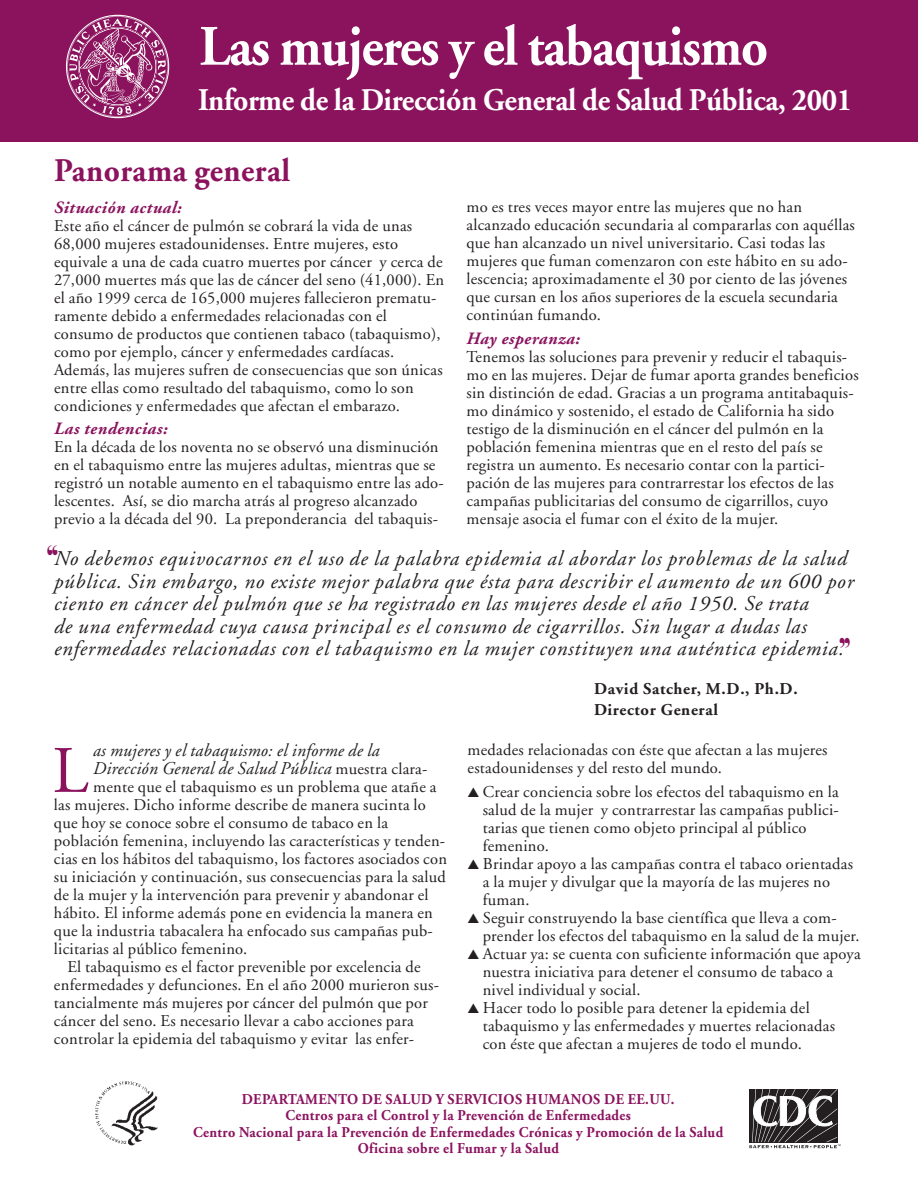
<style>
.page{position:relative;width:918px;height:1188px;background:#fff}
.page>*{position:absolute;margin:0;border:0;box-sizing:border-box;transform-origin:0 0}
.t1{font:66.3px "Adobe Garamond";color:#8b135e}
.t2{font:700 57px "Adobe Garamond";letter-spacing:-.02em;color:#fff;scale:.92 1}
.t3{font:700 33px "Adobe Garamond";letter-spacing:.015em;color:#8b135e;scale:.95 1}
.t4{font:700 31.5px "Adobe Garamond";letter-spacing:-.01em;color:#fff;scale:.94 1}
.t5{font:italic 21px/22.5px "Adobe Garamond";letter-spacing:.04em;color:#231f20}
.t6{font:italic 18px/18px "Adobe Garamond";letter-spacing:.015em;color:#231f20}
.t7{font:italic 700 17.25px "Adobe Garamond";letter-spacing:.03em;color:#8b135e}
.t8{font:16.5px/18px "Adobe Garamond";letter-spacing:.015em;color:#231f20}
.t9{font:700 16.5px/21.6px "Adobe Garamond";letter-spacing:.04em;color:#231f20}
.t10{font:700 15px/16.5px "Adobe Garamond";letter-spacing:.025em;color:#8b135e;text-align:center;scale:.94 1}
.s1{font-style:normal;font-size:16.5px}
</style>
<div class="page">
<div style="left:0;top:0;width:918px;height:142px;background:#8b135e"></div>
<svg style="left:66px;top:15px;width:103px;height:103px"></svg>
<img style="left:95px;top:1081px;width:63px;height:65px">
<svg style="left:749px;top:1089px;width:92px;height:59px"></svg>
<h2 class="t2" style="left:200px;top:24px;width:619px">Las mujeres y el tabaquismo</h2>
<h3 class="t4" style="left:198px;top:88px;width:698px">Informe de la Dirección General de Salud Pública, 2001</h3>
<h3 class="t3" style="left:54px;top:157px;width:250px">Panorama general</h3>
<p class="t7" style="left:54px;top:200px;width:129px">Situación actual:</p>
<p class="t8" style="left:54px;top:218px;width:392px">Este año el cáncer de pulmón se cobrará la vida de unas 68,000 mujeres estadounidenses. Entre mujeres, esto equivale a una de cada cuatro muertes por cáncer y cerca de 27,000 muertes más que las de cáncer del seno (41,000). En el año 1999 cerca de 165,000 mujeres fallecieron prematu&shy;ramente debido a enfermedades relacionadas con el consumo de productos que contienen tabaco (tabaquismo), como por ejemplo, cáncer y enfermedades cardíacas.<br>Además, las mujeres sufren de consecuencias que son únicas entre ellas como resultado del tabaquismo, como lo son condiciones y enfermedades que afectan el embarazo.</p>
<p class="t7" style="left:54px;top:422px;width:115px">Las tendencias:</p>
<p class="t8" style="left:54px;top:440px;width:391px">En la década de los noventa no se observó una disminución en el tabaquismo entre las mujeres adultas, mientras que se registró un notable aumento en el tabaquismo entre las ado&shy;lescentes. Así, se dio marcha atrás al progreso alcanzado previo a la década del 90. La preponderancia del tabaquis-</p>
<p class="t8" style="left:466px;top:200px;width:390px">mo es tres veces mayor entre las mujeres que no han alcanzado educación secundaria al compararlas con aquéllas que han alcanzado un nivel universitario. Casi todas las mujeres que fuman comenzaron con este hábito en su ado&shy;lescencia; aproximadamente el 30 por ciento de las jóvenes que cursan en los años superiores de la escuela secundaria continúan fumando.</p>
<p class="t7" style="left:466px;top:331px;width:115px">Hay esperanza:</p>
<p class="t8" style="left:466px;top:349px;width:394px">Tenemos las soluciones para prevenir y reducir el tabaquis&shy;mo en las mujeres. Dejar de fumar aporta grandes beneficios sin distinción de edad. Gracias a un programa antitabaquis&shy;mo dinámico y sostenido, el estado de California ha sido testigo de la disminución en el cáncer del pulmón en la población femenina mientras que en el resto del país se registra un aumento. Es necesario contar con la partici&shy;pación de las mujeres para contrarrestar los efectos de las campañas publicitarias del consumo de cigarrillos, cuyo mensaje asocia el fumar con el éxito de la mujer.</p>
<p class="t5" style="left:54px;top:549px;width:801px">No debemos equivocarnos en el uso de la palabra epidemia al abordar los problemas de la salud pública. Sin embargo, no existe mejor palabra que ésta para describir el aumento de un 600 por ciento en cáncer del pulmón que se ha registrado en las mujeres desde el año 1950. Se trata<br>de una enfermedad cuya causa principal es el consumo de cigarrillos. Sin lugar a dudas las enfermedades relacionadas con el tabaquismo en la mujer constituyen una auténtica epidemia.</p>
<p class="t9" style="left:594px;top:679px;width:205px">David Satcher, M.D., Ph.D.<br>Director General</p>
<h1 class="t1" style="left:52px;top:744px;width:37px">L</h1>
<p class="t6" style="left:93px;top:743px;width:336px">as mujeres y el tabaquismo: el informe de la<br>Dirección General de Salud Pública <span class="s1">muestra clara-</span></p>
<p class="t8" style="left:93px;top:779px;width:345px">mente que el tabaquismo es un problema que atañe a</p>
<p class="t8" style="left:54px;top:797px;width:373px">las mujeres. Dicho informe describe de manera sucinta lo</p>
<p class="t8" style="left:54px;top:815px;width:336px">que hoy se conoce sobre el consumo de tabaco en la</p>
<p class="t8" style="left:54px;top:833px;width:393px">población femenina, incluyendo las características y tenden-</p>
<p class="t8" style="left:54px;top:851px;width:395px">cias en los hábitos del tabaquismo, los factores asociados con</p>
<p class="t8" style="left:54px;top:869px;width:393px">su iniciación y continuación, sus consecuencias para la salud</p>
<p class="t8" style="left:54px;top:887px;width:376px">de la mujer y la intervención para prevenir y abandonar el</p>
<p class="t8" style="left:54px;top:905px;width:380px">hábito. El informe además pone en evidencia la manera en</p>
<p class="t8" style="left:54px;top:923px;width:380px">que la industria tabacalera ha enfocado sus campañas pub-</p>
<p class="t8" style="left:54px;top:941px;width:195px">licitarias al público femenino.</p>
<p class="t8" style="left:67px;top:959px;width:355px">El tabaquismo es el factor prevenible por excelencia de</p>
<p class="t8" style="left:54px;top:977px;width:387px">enfermedades y defunciones. En el año 2000 murieron sus-</p>
<p class="t8" style="left:54px;top:995px;width:375px">tancialmente más mujeres por cáncer del pulmón que por</p>
<p class="t8" style="left:54px;top:1013px;width:361px">cáncer del seno. Es necesario llevar a cabo acciones para</p>
<p class="t8" style="left:54px;top:1031px;width:362px">controlar la epidemia del tabaquismo y evitar las enfer-</p>
<p class="t8" style="left:468px;top:742px;width:362px">medades relacionadas con éste que afectan a las mujeres estadounidenses y del resto del mundo.</p>
<p class="t8" style="left:483px;top:784px;width:358px;text-indent:-15px">▲ Crear conciencia sobre los efectos del tabaquismo en la salud de la mujer y contrarrestar las campañas publici&shy;tarias que tienen como objeto principal al público femenino.</p>
<p class="t8" style="left:483px;top:856px;width:372px;text-indent:-15px">▲ Brindar apoyo a las campañas contra el tabaco orientadas a la mujer y divulgar que la mayoría de las mujeres no fuman.</p>
<p class="t8" style="left:483px;top:910px;width:378px;text-indent:-15px">▲ Seguir construyendo la base científica que lleva a com&shy;prender los efectos del tabaquismo en la salud de la mujer.</p>
<p class="t8" style="left:483px;top:946px;width:380px;text-indent:-15px">▲ Actuar ya: se cuenta con suficiente información que apoya nuestra iniciativa para detener el consumo de tabaco a nivel individual y social.</p>
<p class="t8" style="left:483px;top:1000px;width:354px;text-indent:-15px">▲ Hacer todo lo posible para detener la epidemia del tabaquismo y las enfermedades y muertes relacionadas con éste que afectan a mujeres de todo el mundo.</p>
<p class="t10" style="left:193px;top:1092px;width:565px">DEPARTAMENTO DE SALUD Y SERVICIOS HUMANOS DE EE.UU.<br>Centros para el Control y la Prevención de Enfermedades<br>Centro Nacional para la Prevención de Enfermedades Crónicas y Promoción de la Salud Oficina sobre el Fumar y la Salud</p>
</div>
